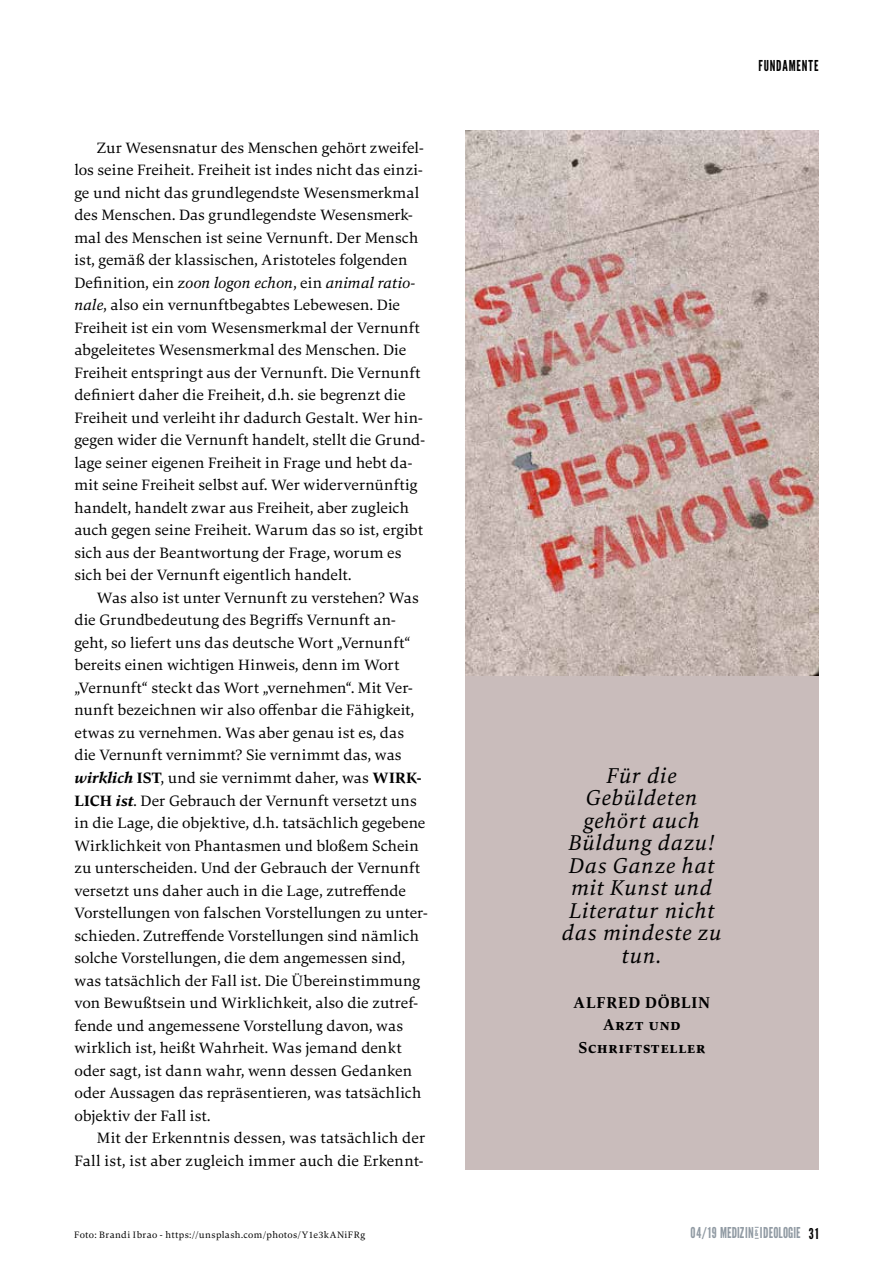
<style>
.page{position:relative;width:893px;height:1263px;background:#fff}
.page>*{position:absolute;margin:0;border:0;box-sizing:border-box;transform-origin:0 0}
.t1{font:italic 22.5px/22.5px "Carat";letter-spacing:.035em;color:#000;text-align:center;scale:.96 1}
.t2{font:700 16.5px/22.5px "Carat";letter-spacing:.055em;color:#000;text-align:center;scale:.96 1}
.t3{font:15.75px/22.5px "Carat";color:#000}
.t4{font:15px "League Gothic";letter-spacing:.01em;color:#909aa3;scale:.96 1}
.t5{font:15px "League Gothic";letter-spacing:.06em;color:#000;scale:.96 1}
.t6{font:9.75px "Carat";letter-spacing:.04em;color:#000}
.s1{font-style:italic}
.s2{font-weight:700;font-style:italic}
.s3{font-weight:700}
.s4{font-size:14.85px;color:#000}
</style>
<div class="page">
<div style="left:465px;top:130px;width:354px;height:1040px;background:#c9bcbb"></div>
<img style="left:465px;top:130px;width:354px;height:545px">
<p class="t3" style="left:74px;top:136px;width:352px;text-indent:23px">Zur Wesensnatur des Menschen gehört zweifel&shy;los seine Freiheit. Freiheit ist indes nicht das einzi&shy;ge und nicht das grundlegendste Wesensmerkmal des Menschen. Das grundlegendste Wesensmerk&shy;mal des Menschen ist seine Vernunft. Der Mensch ist, gemäß der klassischen, Aristoteles folgenden Definition, ein <span class="s1">zoon logon echon</span>, ein <span class="s1">animal ratio&shy;nale</span>, also ein vernunftbegabtes Lebewesen. Die Freiheit ist ein vom Wesensmerkmal der Vernunft abgeleitetes Wesensmerkmal des Menschen. Die Freiheit entspringt aus der Vernunft. Die Vernunft definiert daher die Freiheit, d.h. sie begrenzt die Freiheit und verleiht ihr dadurch Gestalt. Wer hin&shy;gegen wider die Vernunft handelt, stellt die Grund&shy;lage seiner eigenen Freiheit in Frage und hebt da&shy;mit seine Freiheit selbst auf. Wer widervernünftig handelt, handelt zwar aus Freiheit, aber zugleich auch gegen seine Freiheit. Warum das so ist, ergibt sich aus der Beantwortung der Frage, worum es sich bei der Vernunft eigentlich handelt.</p>
<p class="t3" style="left:74px;top:586px;width:355px;text-indent:23px">Was also ist unter Vernunft zu verstehen? Was die Grundbedeutung des Begriffs Vernunft an&shy;geht, so liefert uns das deutsche Wort „Vernunft“ bereits einen wichtigen Hinweis, denn im Wort „Vernunft“ steckt das Wort „vernehmen“. Mit Ver&shy;nunft bezeichnen wir also offenbar die Fähigkeit, etwas zu vernehmen. Was aber genau ist es, das die Vernunft vernimmt? Sie vernimmt das, was <span class="s2">wirklich</span> <span class="s3">IST</span>, und sie vernimmt daher, was <span class="s3">WIRK-LICH</span> <span class="s2">ist</span>. Der Gebrauch der Vernunft versetzt uns in die Lage, die objektive, d.h. tatsächlich gegebene Wirklichkeit von Phantasmen und bloßem Schein zu unterscheiden. Und der Gebrauch der Vernunft versetzt uns daher auch in die Lage, zutreffende Vorstellungen von falschen Vorstellungen zu unter&shy;schieden. Zutreffende Vorstellungen sind nämlich solche Vorstellungen, die dem angemessen sind, was tatsächlich der Fall ist. Die Übereinstimmung von Bewußtsein und Wirklichkeit, also die zutref&shy;fende und angemessene Vorstellung davon, was wirklich ist, heißt Wahrheit. Was jemand denkt oder sagt, ist dann wahr, wenn dessen Gedanken oder Aussagen das repräsentieren, was tatsächlich objektiv der Fall ist.</p>
<p class="t3" style="left:74px;top:1126px;width:352px;text-align:right">Mit der Erkenntnis dessen, was tatsächlich der<br>Fall ist, ist aber zugleich immer auch die Erkennt-</p>
<p class="t6" style="left:74px;top:1228px;width:293px">Foto: Brandi Ibrao - https://unsplash.com/photos/Y1e3kANiFRg</p>
<p class="t5" style="left:758px;top:56px;width:64px">FUNDAMENTE</p>
<h1 class="t1" style="left:562px;top:764px;width:168px">Für die<br>Gebüldeten gehört auch<br>Büldung dazu!<br>Das Ganze hat mit Kunst und<br>Literatur nicht das mindeste zu tun.</h1>
<p class="t2" style="left:574px;top:991px;width:144px">ALFRED DÖBLIN<br>Arzt und<br>Schriftsteller</p>
<p class="t4" style="left:690px;top:1224px;width:135px">04/19 MEDIZIN<sup>&amp;</sup> IDEOLOGIE <span class="s4">31</span></p>
</div>
